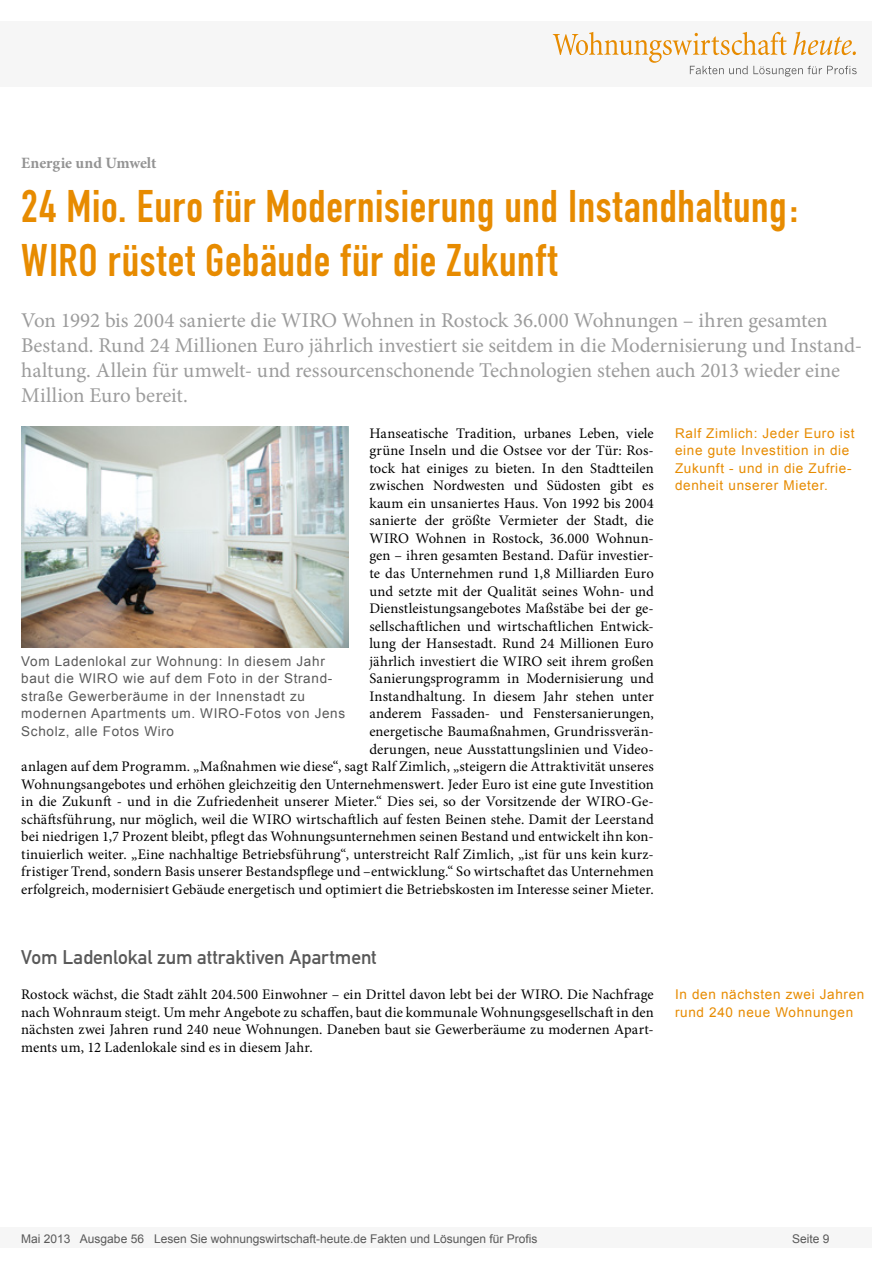
<style>
.page{position:relative;width:893px;height:1263px;background:#fff}
.page>*{position:absolute;margin:0;border:0;box-sizing:border-box;transform-origin:0 0}
.Überschrift_Groß{font:45px/54px "DIN Engschrift";letter-spacing:.015em;color:#e78b00}
.Anlesetext{font:21px/25.2px "Minion Pro";letter-spacing:-.005em;color:#9c9c9c}
.Überschrift_Grau{font:19.5px "DIN Mittelschrift";letter-spacing:-.005em;color:#595959}
.Kategorie{font:700 15.75px "Minion Pro";letter-spacing:-.005em;color:#939393}
.Fließtext_erste_Zeil{font:14.7px/17.5px "Minion Pro";letter-spacing:.005em;color:#000;text-align:right}
.Bildunterschrift{font:13.5px/17.5px "Arial";letter-spacing:.05em;color:#595959}
.Info{font:13.5px/17.5px "Arial";letter-spacing:.05em;color:#e78b00}
.t1{font:12px "Arial";color:#595959}
</style>
<div class="page">
<div style="left:0;top:1227px;width:872px;height:20px;background:#f6f6f6"></div>
<div style="left:0;top:21px;width:872px;height:66px;background:#f6f6f6"></div>
<svg style="left:553px;top:32px;width:304px;height:45px"></svg>
<img style="left:21px;top:427px;width:327px;height:221px">
<p class="Kategorie" style="left:21px;top:152px;width:137px">Energie und Umwelt</p>
<p class="Überschrift_Groß" style="left:21px;top:180px;width:778px">24 Mio. Euro für Modernisierung und Instandhaltung:<br>WIRO rüstet Gebäude für die Zukunft</p>
<p class="Anlesetext" style="left:21px;top:307px;width:843px">Von 1992 bis 2004 sanierte die WIRO Wohnen in Rostock 36.000 Wohnungen – ihren gesamten Bestand. Rund 24 Millionen Euro jährlich investiert sie seitdem in die Modernisierung und Instand&shy;haltung. Allein für umwelt- und ressourcenschonende Technologien stehen auch 2013 wieder eine Million Euro bereit.</p>
<p class="Info" style="left:675px;top:424px;width:181px">Ralf Zimlich: Jeder Euro ist eine gute Investition in die<br>Zukunft - und in die Zufrie&shy;denheit unserer Mieter.</p>
<p class="Fließtext_erste_Zeil" style="left:21px;top:424px;width:634px">Hanseatische Tradition, urbanes Leben, viele<br>grüne Inseln und die Ostsee vor der Tür: Ros-<br>tock hat einiges zu bieten. In den Stadtteilen<br>zwischen Nordwesten und Südosten gibt es<br>kaum ein unsaniertes Haus. Von 1992 bis 2004<br>sanierte der größte Vermieter der Stadt, die<br>WIRO Wohnen in Rostock, 36.000 Wohnun-<br>gen – ihren gesamten Bestand. Dafür investier-<br>te das Unternehmen rund 1,8 Milliarden Euro<br>und setzte mit der Qualität seines Wohn- und<br>Dienstleistungsangebotes Maßstäbe bei der ge-<br>sellschaftlichen und wirtschaftlichen Entwick-<br>lung der Hansestadt. Rund 24 Millionen Euro<br>jährlich investiert die WIRO seit ihrem großen<br>Sanierungsprogramm in Modernisierung und<br>Instandhaltung. In diesem Jahr stehen unter<br>anderem Fassaden- und Fenstersanierungen,<br>energetische Baumaßnahmen, Grundrissverän-<br>derungen, neue Ausstattungslinien und Video-<br>anlagen auf dem Programm. „Maßnahmen wie diese“, sagt Ralf Zimlich, „steigern die Attraktivität unseres Wohnungsangebotes und erhöhen gleichzeitig den Unternehmenswert. Jeder Euro ist eine gute Investition in die Zukunft - und in die Zufriedenheit unserer Mieter.“ Dies sei, so der Vorsitzende der WIRO-Ge&shy;schäftsführung, nur möglich, weil die WIRO wirtschaftlich auf festen Beinen stehe. Damit der Leerstand bei niedrigen 1,7 Prozent bleibt, pflegt das Wohnungsunternehmen seinen Bestand und entwickelt ihn kon&shy;tinuierlich weiter. „Eine nachhaltige Betriebsführung“, unterstreicht Ralf Zimlich, „ist für uns kein kurz&shy;fristiger Trend, sondern Basis unserer Bestandspflege und –entwicklung.“ So wirtschaftet das Unternehmen erfolgreich, modernisiert Gebäude energetisch und optimiert die Betriebskosten im Interesse seiner Mieter.</p>
<p class="Bildunterschrift" style="left:21px;top:652px;width:325px">Vom Ladenlokal zur Wohnung: In diesem Jahr baut die WIRO wie auf dem Foto in der Strand&shy;straße Gewerberäume in der Innenstadt zu modernen Apartments um. WIRO-Fotos von Jens Scholz, alle Fotos Wiro</p>
<p class="Überschrift_Grau" style="left:21px;top:946px;width:357px">Vom Ladenlokal zum attraktiven Apartment</p>
<p class="Fließtext_erste_Zeil" style="left:21px;top:986px;width:634px;text-align:justify">Rostock wächst, die Stadt zählt 204.500 Einwohner – ein Drittel davon lebt bei der WIRO. Die Nachfrage nach Wohnraum steigt. Um mehr Angebote zu schaffen, baut die kommunale Wohnungsgesellschaft in den nächsten zwei Jahren rund 240 neue Wohnungen. Daneben baut sie Gewerberäume zu modernen Apart&shy;ments um, 12 Ladenlokale sind es in diesem Jahr.</p>
<p class="Info" style="left:675px;top:986px;width:191px">In den nächsten zwei Jahren rund 240 neue Wohnungen</p>
<p class="t1" style="left:21px;top:1230px;width:518px">Mai 2013 Ausgabe 56 Lesen Sie wohnungswirtschaft-heute.de Fakten und Lösungen für Profis</p>
<p class="t1" style="left:792px;top:1231px;width:39px">Seite 9</p>
</div>
